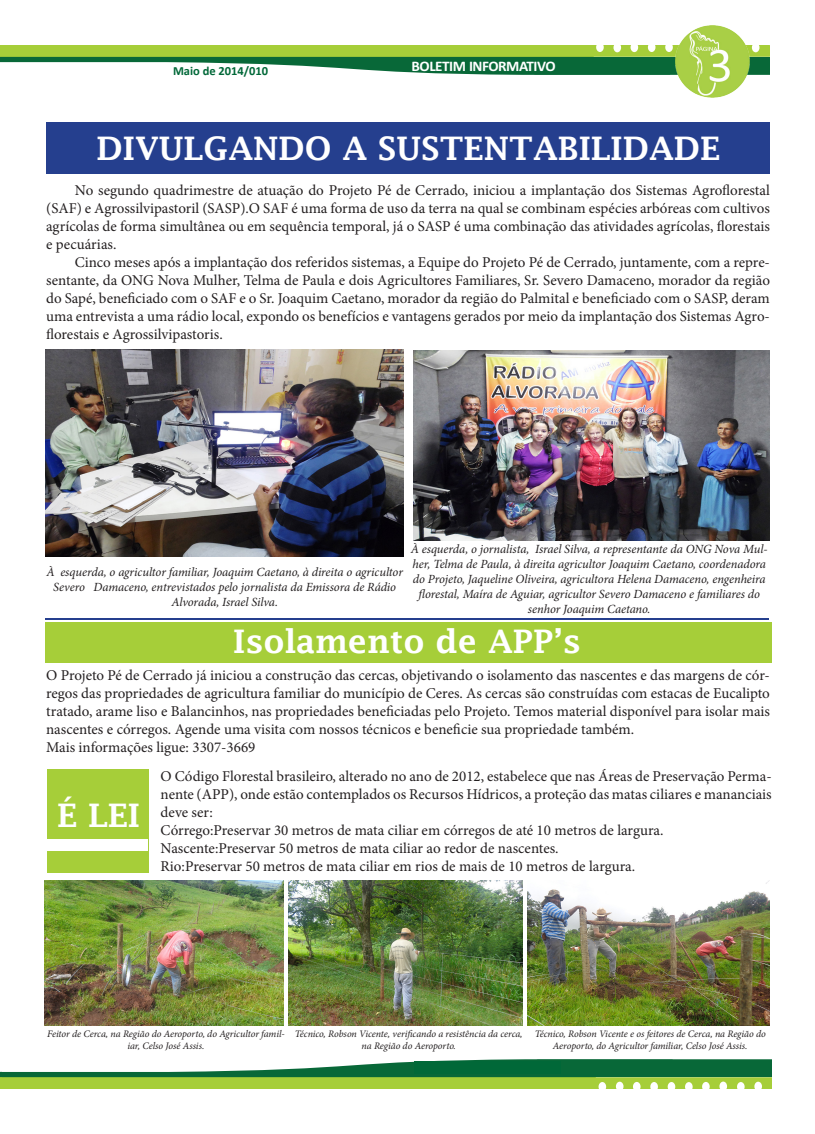
<style>
.page{position:relative;width:815px;height:1134px;background:#fff}
.page>*{position:absolute;margin:0;border:0;box-sizing:border-box;transform-origin:0 0}
.t1{font:600 32.5px "Lucida Fax";color:#fff}
.t2{font:15px/18px "Minion Pro";color:#231f20;text-align:justify}
.t3{font:700 14.62px "Calibri";letter-spacing:-.03em;color:#fff;scale:1.04 1}
.t4{font:italic 12.5px/15px "Minion Pro";letter-spacing:-.01em;color:#231f20;text-align:center}
.t5{font:700 12.5px "Calibri";color:#016838}
.t6{font:italic 10px/12px "Minion Pro";letter-spacing:-.005em;color:#231f20;text-align:center}
</style>
<div class="page">
<div style="left:46px;top:622px;width:726px;height:41px;background:#a6ce39"></div>
<div style="left:46px;top:122px;width:723px;height:52px;background:#253f8e"></div>
<svg style="left:0;top:45px;width:770px;height:30px"></svg>
<img style="left:675px;top:26px;width:74px;height:71px">
<svg style="left:0;top:1059px;width:772px;height:30px"></svg>
<div style="left:414px;top:1061px;width:146px;height:13px;background:#016838"></div>
<img style="left:528px;top:881px;width:241px;height:144px">
<img style="left:288px;top:880px;width:234px;height:145px">
<img style="left:414px;top:351px;width:355px;height:189px">
<img style="left:45px;top:349px;width:358px;height:207px">
<img style="left:45px;top:880px;width:238px;height:145px">
<hr style="left:46px;top:619px;width:723px;height:1px;background:#253f8e">
<div style="left:47px;top:770px;width:102px;height:103px;background:#a6ce39"></div>
<div style="left:45px;top:839px;width:103px;height:11px;background:#fff"></div>
<p class="t5" style="left:173px;top:63px;width:97px">Maio de 2014/010</p>
<p class="t3" style="left:412px;top:57px;width:140px">BOLETIM INFORMATIVO</p>
<p class="t1" style="left:97px;top:130px;width:625px">DIVULGANDO A SUSTENTABILIDADE</p>
<p class="t2" style="left:46px;top:181px;width:725px;text-indent:29px">No segundo quadrimestre de atuação do Projeto Pé de Cerrado, iniciou a implantação dos Sistemas Agroflorestal (SAF) e Agrossilvipastoril (SASP).O SAF é uma forma de uso da terra na qual se combinam espécies arbóreas com cultivos agrícolas de forma simultânea ou em sequência temporal, já o SASP é uma combinação das atividades agrícolas, florestais e pecuárias.</p>
<p class="t2" style="left:46px;top:253px;width:725px;text-indent:29px">Cinco meses após a implantação dos referidos sistemas, a Equipe do Projeto Pé de Cerrado, juntamente, com a repre&shy;sentante, da ONG Nova Mulher, Telma de Paula e dois Agricultores Familiares, Sr. Severo Damaceno, morador da região do Sapé, beneficiado com o SAF e o Sr. Joaquim Caetano, morador da região do Palmital e beneficiado com o SASP, deram uma entrevista a uma rádio local, expondo os benefícios e vantagens gerados por meio da implantação dos Sistemas Agro&shy;florestais e Agrossilvipastoris.</p>
<p class="t4" style="left:411px;top:541px;width:358px">À esquerda, o jornalista, Israel Silva, a representante da ONG Nova Mul&shy;her, Telma de Paula, à direita agricultor Joaquim Caetano, coordenadora do Projeto, Jaqueline Oliveira, agricultora Helena Damaceno, engenheira florestal, Maíra de Aguiar, agricultor Severo Damaceno e familiares do senhor Joaquim Caetano.</p>
<p class="t4" style="left:46px;top:564px;width:358px">À esquerda, o agricultor familiar, Joaquim Caetano, à direita o agricultor<br>Severo Damaceno, entrevistados pelo jornalista da Emissora de Rádio<br>Alvorada, Israel Silva.</p>
<p class="t1" style="left:233px;top:623px;width:349px">Isolamento de APP’s</p>
<p class="t2" style="left:46px;top:666px;width:725px">O Projeto Pé de Cerrado já iniciou a construção das cercas, objetivando o isolamento das nascentes e das margens de cór&shy;regos das propriedades de agricultura familiar do município de Ceres. As cercas são construídas com estacas de Eucalipto tratado, arame liso e Balancinhos, nas propriedades beneficiadas pelo Projeto. Temos material disponível para isolar mais nascentes e córregos. Agende uma visita com nossos técnicos e beneficie sua propriedade também.</p>
<p class="t2" style="left:46px;top:738px;width:211px">Mais informações ligue: 3307-3669</p>
<p class="t1" style="left:57px;top:796px;width:84px">É LEI</p>
<p class="t2" style="left:161px;top:767px;width:613px">O Código Florestal brasileiro, alterado no ano de 2012, estabelece que nas Áreas de Preservação Perma&shy;nente (APP), onde estão contemplados os Recursos Hídricos, a proteção das matas ciliares e mananciais deve ser:</p>
<p class="t2" style="left:161px;top:821px;width:505px">Córrego:Preservar 30 metros de mata ciliar em córregos de até 10 metros de largura.</p>
<p class="t2" style="left:161px;top:839px;width:400px">Nascente:Preservar 50 metros de mata ciliar ao redor de nascentes.</p>
<p class="t2" style="left:161px;top:857px;width:476px">Rio:Preservar 50 metros de mata ciliar em rios de mais de 10 metros de largura.</p>
<p class="t6" style="left:47px;top:1028px;width:239px">Feitor de Cerca, na Região do Aeroporto, do Agricultor famil&shy;iar, Celso José Assis.</p>
<p class="t6" style="left:295px;top:1028px;width:229px">Técnico, Robson Vicente, verificando a resistência da cerca, na Região do Aeroporto.</p>
<p class="t6" style="left:535px;top:1028px;width:233px">Técnico, Robson Vicente e os feitores de Cerca, na Região do<br>Aeroporto, do Agricultor familiar, Celso José Assis.</p>
</div>
